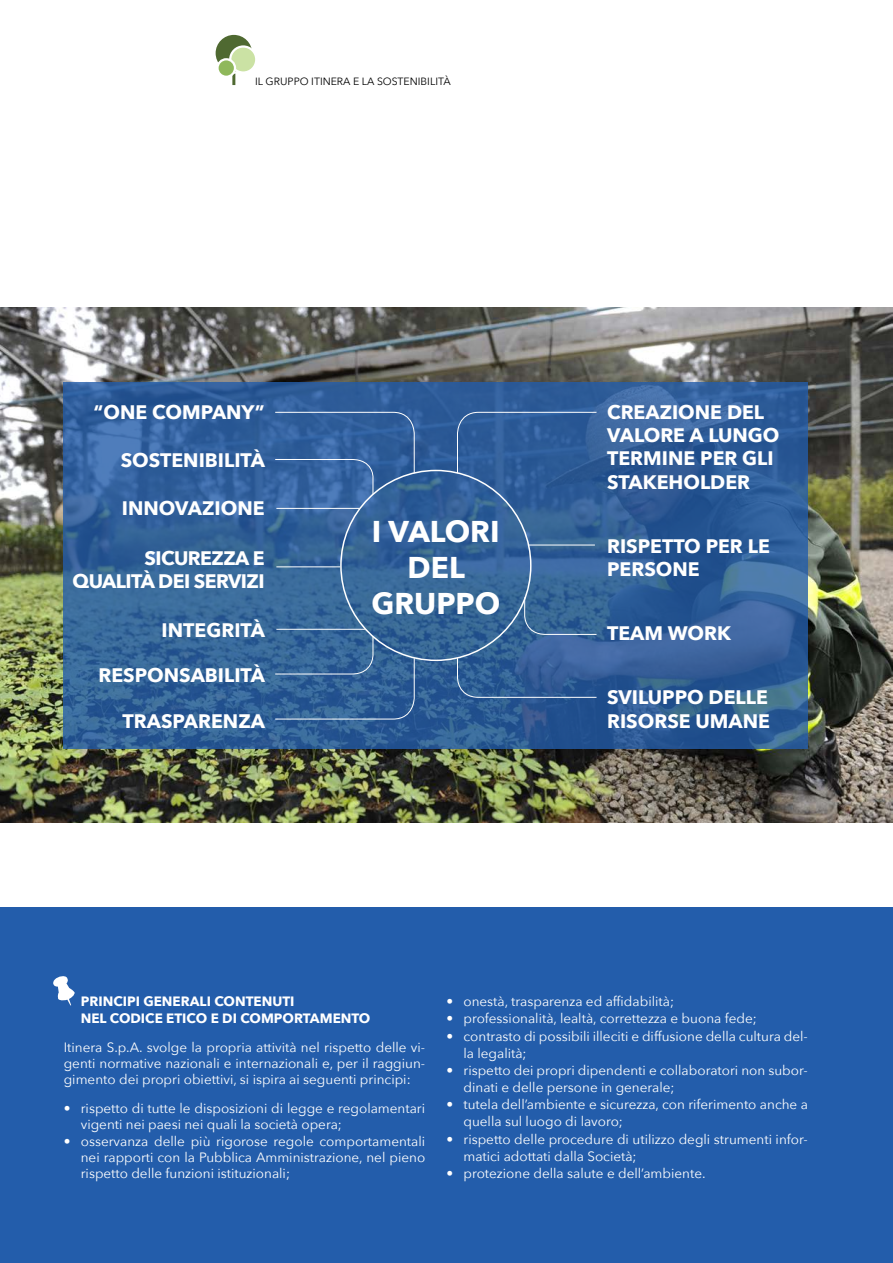
<style>
.page{position:relative;width:893px;height:1263px;background:#fff}
.page>*{position:absolute;margin:0;border:0;box-sizing:border-box;transform-origin:0 0}
.t1{font:700 30px/36px "Avenir Next";color:#fff;text-align:center}
.t2{font:700 19.5px/23.4px "Avenir Next";color:#fff}
.t3{font:700 19.5px/23.4px "Avenir Next";letter-spacing:-.03em;color:#fff;text-align:right}
.t4{font:13.5px/16.2px "Avenir Next";color:#fff}
.t5{font:700 13.5px/16.2px "Avenir Next";color:#fff}
.t6{font:10.5px "Avenir Next";color:#000}
.s1{font-weight:700}
</style>
<div class="page">
<hr style="left:232px;top:48px;width:3px;height:37px;background:#4f6931">
<div style="left:214px;top:34px;width:39px;height:39px;background:#4f6931;border-radius:50%"></div>
<div style="left:213px;top:33px;width:41px;height:41px;border:2px solid #fff;border-radius:50%"></div>
<div style="left:230px;top:47px;width:26px;height:26px;background:#cbe2a4;border-radius:50%"></div>
<div style="left:229px;top:45px;width:28px;height:29px;border:2px solid #fff;border-radius:50%"></div>
<svg style="left:217px;top:59px;width:18px;height:18px"></svg>
<div style="left:216px;top:58px;width:20px;height:20px;border:2px solid #fff;border-radius:50%"></div>
<div style="left:0;top:908px;width:893px;height:355px;background:#235dab"></div>
<svg style="left:53px;top:976px;width:22px;height:29px"></svg>
<img style="left:0;top:308px;width:893px;height:515px">
<svg style="left:64px;top:382px;width:744px;height:367px;background:#326198"></svg>
<svg style="left:457px;top:412px;width:140px;height:62px;background:#33609b"></svg>
<svg style="left:457px;top:657px;width:140px;height:41px;background:#356098"></svg>
<svg style="left:274px;top:412px;width:141px;height:83px;background:#3966a1"></svg>
<svg style="left:274px;top:636px;width:141px;height:84px;background:#376699"></svg>
<svg style="left:524px;top:596px;width:73px;height:39px;background:#3c6a98"></svg>
<hr style="left:276px;top:508px;width:83px;height:1px;background:#fff">
<hr style="left:276px;top:566px;width:64px;height:1px;background:#fff">
<hr style="left:529px;top:545px;width:66px;height:1px;background:#fff">
<hr style="left:276px;top:629px;width:89px;height:1px;background:#fff">
<p class="t6" style="left:255px;top:73px;width:27px">Il Gruppo</p>
<p class="t6" style="left:311px;top:73px;width:10px">Itinera</p>
<p class="t6" style="left:353px;top:73px;width:31px">ela sostenibilit</p>
<p class="t6" style="left:443px;top:73px;width:9px">à</p>
<h2 class="t2" style="left:94px;top:400px;width:173px">“ONE COMPANY”</h2>
<h2 class="t2" style="left:607px;top:400px;width:174px">CREAZIONE DEL<br>VALORE A LUNGO<br>TERMINE PER GLI<br>STAKEHOLDER</h2>
<h2 class="t2" style="left:121px;top:448px;width:146px">SOSTENIBILITÀ</h2>
<h2 class="t2" style="left:122px;top:496px;width:144px">INNOVAZIONE</h2>
<h2 class="t3" style="left:73px;top:546px;width:193px">SICUREZZA E<br>QUALITÀ DEI SERVIZI</h2>
<h2 class="t2" style="left:162px;top:618px;width:105px">INTEGRITÀ</h2>
<h2 class="t2" style="left:98px;top:663px;width:168px">RESPONSABILITÀ</h2>
<h2 class="t2" style="left:123px;top:709px;width:144px">TRASPARENZA</h2>
<h1 class="t1" style="left:371px;top:512px;width:131px">I VALORI<br>DEL<br>GRUPPO</h1>
<h2 class="t2" style="left:607px;top:534px;width:164px">RISPETTO PER LE<br>PERSONE</h2>
<h2 class="t2" style="left:607px;top:621px;width:125px">TEAM WORK</h2>
<h2 class="t2" style="left:607px;top:685px;width:164px">SVILUPPO DELLE<br>RISORSE UMANE</h2>
<p class="t5" style="left:81px;top:993px;width:291px">PRINCIPI GENERALI CONTENUTI<br>NEL CODICE ETICO E DI COMPORTAMENTO</p>
<p class="t4" style="left:64px;top:1038px;width:363px;text-align:justify">Itinera S.p.A. svolge la propria attività nel rispetto delle vi&shy;genti normative nazionali e internazionali e, per il raggiun&shy;gimento dei propri obiettivi, si ispira ai seguenti principi:</p>
<p class="t4" style="left:81px;top:1100px;width:346px;text-indent:-17px"><span class="s1">•</span> rispetto di tutte le disposizioni di legge e regolamentari vigenti nei paesi nei quali la società opera;</p>
<p class="t4" style="left:81px;top:1132px;width:346px;text-align:justify;text-indent:-17px"><span class="s1">•</span> osservanza delle più rigorose regole comportamentali nei rapporti con la Pubblica Amministrazione, nel pieno rispetto delle funzioni istituzionali;</p>
<p class="t4" style="left:446px;top:993px;width:229px"><span class="s1">•</span> onestà, trasparenza ed affidabilità;</p>
<p class="t4" style="left:446px;top:1010px;width:312px"><span class="s1">•</span> professionalità, lealtà, correttezza e buona fede;</p>
<p class="t4" style="left:463px;top:1027px;width:346px;line-height:17.1px;text-indent:-17px"><span class="s1">•</span> contrasto di possibili illeciti e diffusione della cultura del&shy;la legalità;</p>
<p class="t4" style="left:463px;top:1061px;width:346px;line-height:17.1px;text-indent:-17px"><span class="s1">•</span> rispetto dei propri dipendenti e collaboratori non subor&shy;dinati e delle persone in generale;</p>
<p class="t4" style="left:463px;top:1095px;width:346px;line-height:17.1px;text-indent:-17px"><span class="s1">•</span> tutela dell’ambiente e sicurezza, con riferimento anche a quella sul luogo di lavoro;</p>
<p class="t4" style="left:463px;top:1130px;width:346px;line-height:17.1px;text-indent:-17px"><span class="s1">•</span> rispetto delle procedure di utilizzo degli strumenti infor&shy;matici adottati dalla Società;</p>
<p class="t4" style="left:446px;top:1164px;width:261px"><span class="s1">•</span> protezione della salute e dell’ambiente.</p>
</div>
